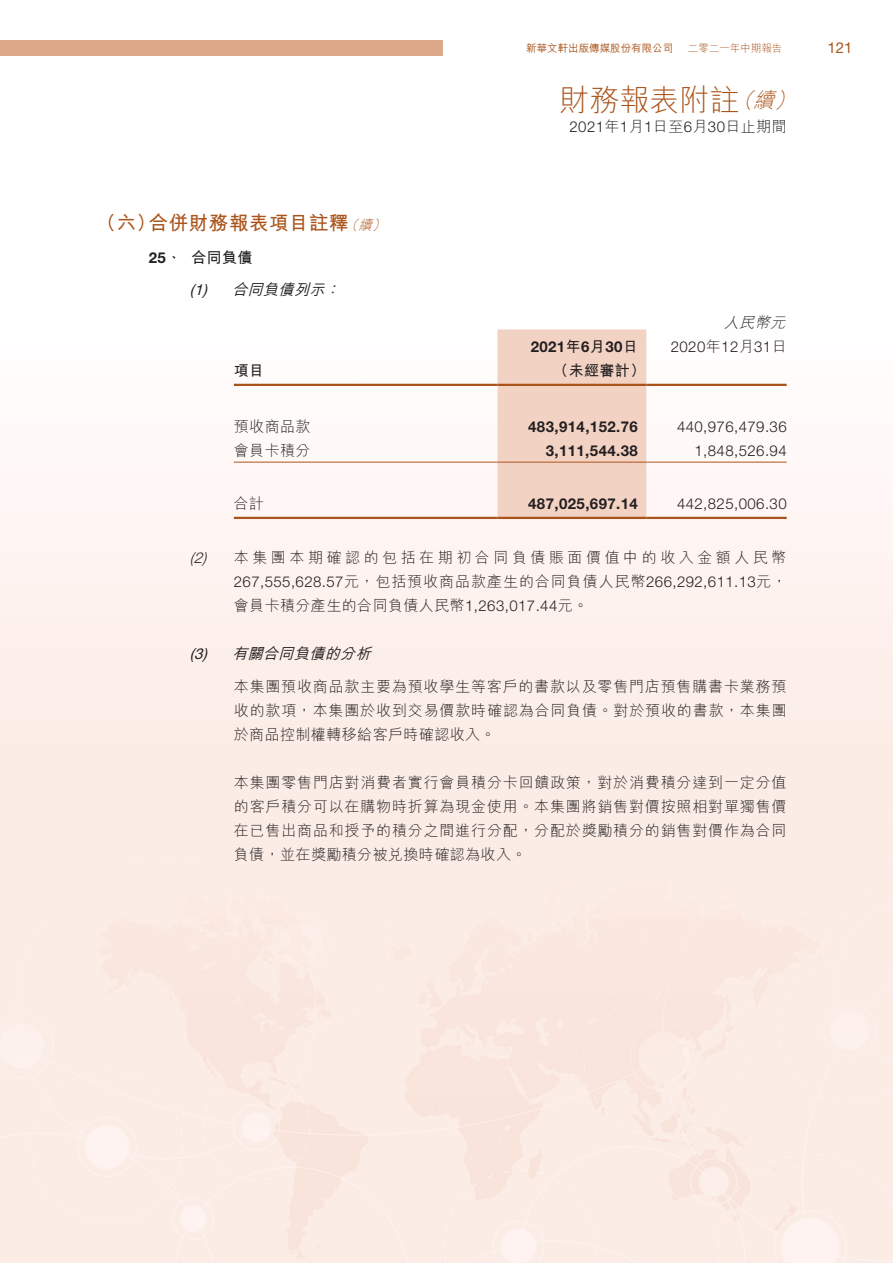
<style>
.page{position:relative;width:893px;height:1263px;background:#fff}
.page>*{position:absolute;margin:0;border:0;box-sizing:border-box;transform-origin:0 0}
.t1{font:300 30px "M Hei HK";color:#aa541c}
.t2{font:700 19.5px "M Hei HK";letter-spacing:.03em;color:#aa541c}
.t3{font:300 15px/24px "M Hei HK";letter-spacing:.055em;color:#231f20}
.t4{font:300 15px "Helvetica Neue LT Std";letter-spacing:.03em;color:#231f20}
.t5{font:700 15px "Helvetica Neue LT Std";letter-spacing:.03em;color:#231f20}
.t6{font:300 15px "M Hei HK";letter-spacing:.235em;color:#231f20}
.t7{font:300 15px "M Hei HK";letter-spacing:.03em;color:#231f20}
.t8{font:italic 500 15px/32.5px "M Hei HK";color:#231f20}
.t9{font:700 15px "M Hei HK";letter-spacing:.03em;color:#231f20}
.t10{font:italic 300 15px "M Hei HK";color:#231f20}
.t11{font:15px "Helvetica Neue LT Std";color:#aa541c}
.t12{font:500 10.5px "M Hei HK";color:#aa541c}
.t13{font:300 10.5px "M Hei HK";color:#aa541c}
.s1{font-style:italic;font-size:21px}
.s2{font-weight:300;font-style:italic;font-size:13.5px}
.s3{font-family:"Helvetica Neue LT Std";font-weight:700;font-style:normal}
.s4{font-weight:700;font-style:normal}
.s5{font-family:"Helvetica Neue LT Std";font-weight:400}
.s6{font-family:"M Hei HK"}
.s7{font-family:"Helvetica Neue LT Std";font-style:italic}
.s8{font-family:"Helvetica Neue LT Std"}
.s9{font-family:"Helvetica Neue LT Std";font-weight:400;font-style:italic}
.s10{font-weight:500;font-style:italic}
</style>
<div class="page">
<div style="left:0;top:40px;width:442px;height:16px;background:#dda789"></div>
<div style="left:497px;top:329px;width:149px;height:188px;background:#f2d2c3"></div>
<hr style="left:234px;top:384px;width:263px;height:2px;background:#aa541c">
<hr style="left:497px;top:384px;width:149px;height:2px;background:#aa541c">
<hr style="left:646px;top:384px;width:141px;height:2px;background:#aa541c">
<hr style="left:234px;top:462px;width:263px;height:1px;background:#aa541c">
<hr style="left:497px;top:462px;width:149px;height:1px;background:#aa541c">
<hr style="left:646px;top:462px;width:141px;height:1px;background:#aa541c">
<hr style="left:234px;top:517px;width:263px;height:2px;background:#aa541c">
<hr style="left:497px;top:517px;width:149px;height:2px;background:#aa541c">
<hr style="left:646px;top:517px;width:141px;height:2px;background:#aa541c">
<p class="t12" style="left:526px;top:40px;width:148px">新華文軒出版傳媒股份有限公司</p>
<p class="t13" style="left:688px;top:43px;width:96px">二零二一年中期報告</p>
<p class="t11" style="left:827px;top:39px;width:27px">121</p>
<h1 class="t1" style="left:559px;top:85px;width:243px">財務報表附註<span class="s1">（續）</span></h1>
<h2 class="t2" style="left:97px;top:209px;width:294px">（六）合併財務報表項目註釋<span class="s2">（續）</span></h2>
<p class="t8" style="left:190px;top:239px;width:157px;text-indent:-41px"><span class="s3">25</span><span class="s4">、 合同負債<br></span><span class="s5">(1)</span> 合同負債列示：</p>
<p class="t9" style="left:234px;top:359px;width:32px">項目</p>
<p class="t4" style="left:569px;top:117px;width:219px">2021<span class="s6">年</span>1<span class="s6">月</span>1<span class="s6">日至</span>6<span class="s6">月</span>30<span class="s6">日止期間</span></p>
<p class="t5" style="left:531px;top:337px;width:109px">2021<span class="s6">年</span>6<span class="s6">月</span>30<span class="s6">日</span></p>
<p class="t9" style="left:553px;top:359px;width:94px">（未經審計）</p>
<p class="t10" style="left:724px;top:314px;width:67px">人民幣元</p>
<p class="t4" style="left:671px;top:337px;width:117px">2020<span class="s6">年</span>12<span class="s6">月</span>31<span class="s6">日</span></p>
<p class="t3" style="left:234px;top:414px;width:78px">預收商品款</p>
<p class="t5" style="left:528px;top:417px;width:111px">483,914,152.76</p>
<p class="t4" style="left:677px;top:418px;width:111px">440,976,479.36</p>
<p class="t3" style="left:234px;top:438px;width:78px">會員卡積分</p>
<p class="t5" style="left:546px;top:441px;width:94px">3,111,544.38</p>
<p class="t4" style="left:694px;top:442px;width:94px">1,848,526.94</p>
<p class="t3" style="left:234px;top:491px;width:32px">合計</p>
<p class="t5" style="left:528px;top:494px;width:111px">487,025,697.14</p>
<p class="t4" style="left:677px;top:494px;width:111px">442,825,006.30</p>
<p class="t6" style="left:190px;top:550px;width:598px"><span class="s7">(2)</span> 本集團本期確認的包括在期初合同負債賬面價值中的收入金額人民幣</p>
<p class="t4" style="left:234px;top:573px;width:554px">267,555,628.57<span class="s6">元，包括預收商品款產生的合同負債人民幣</span>266,292,611.13<span class="s6">元，</span></p>
<p class="t7" style="left:234px;top:598px;width:356px">會員卡積分產生的合同負債人民幣<span class="s8">1,263,017.44</span>元。</p>
<p class="t3" style="left:234px;top:637px;width:554px;line-height:32.5px;text-indent:-44px"><span class="s9">(3)</span> <span class="s10">有關合同負債的分析<br></span>本集團預收商品款主要為預收學生等客戶的書款以及零售門店預售購書卡業務預</p>
<p class="t3" style="left:234px;top:698px;width:554px">收的款項，本集團於收到交易價款時確認為合同負債。對於預收的書款，本集團於商品控制權轉移給客戶時確認收入。</p>
<p class="t3" style="left:234px;top:770px;width:554px;text-align:justify">本集團零售門店對消費者實行會員積分卡回饋政策，對於消費積分達到一定分值的客戶積分可以在購物時折算為現金使用。本集團將銷售對價按照相對單獨售價在已售出商品和授予的積分之間進行分配，分配於獎勵積分的銷售對價作為合同負債，並在獎勵積分被兌換時確認為收入。</p>
</div>
